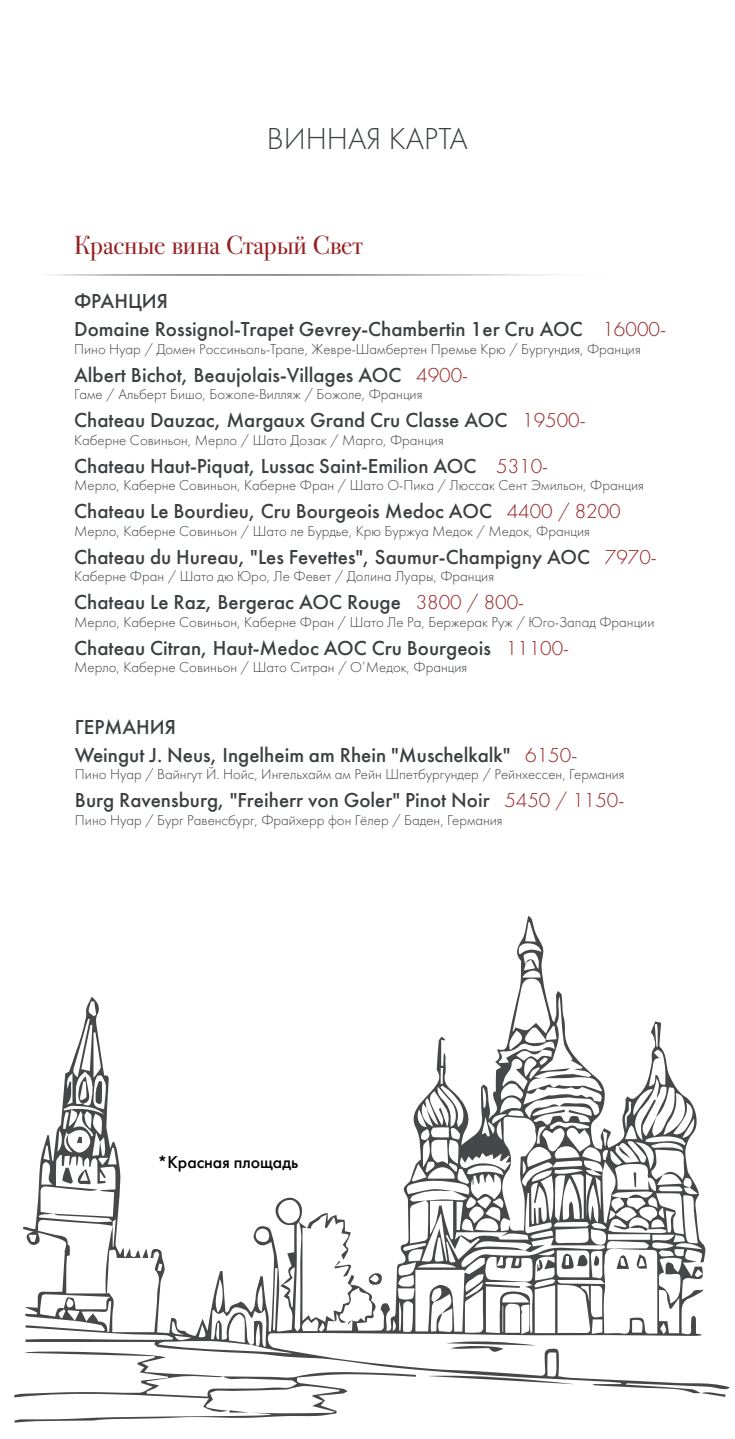
<style>
.page{position:relative;width:735px;height:1439px;background:#fff}
.page>*{position:absolute;margin:0;border:0;box-sizing:border-box;transform-origin:0 0}
.t1{font:31.5px "Futura Light C";color:#3b3f41}
.t2{font:26.25px "Bodoni 72 OSC";color:#962022}
.t3{font:21px/28px "Futura Medium C";color:#3b3f41}
.t4{font:16.97px "Futura Futuris C";color:#000}
.t5{font:14.88px "Futura Light C";color:#3b3f41}
.s1{font-family:"Futura Light C";color:#962022}
</style>
<div class="page">
<svg style="left:46px;top:274px;width:510px;height:2px"></svg>
<svg style="left:23px;top:916px;width:706px;height:477px"></svg>
<svg style="left:427px;top:1374px;width:148px;height:10px"></svg>
<svg style="left:446px;top:1339px;width:91px;height:16px"></svg>
<svg style="left:368px;top:1273px;width:14px;height:12px"></svg>
<svg style="left:307px;top:1213px;width:44px;height:63px"></svg>
<svg style="left:700px;top:1390px;width:25px;height:6px"></svg>
<svg style="left:14px;top:1349px;width:401px;height:73px"></svg>
<svg style="left:636px;top:1254px;width:10px;height:15px"></svg>
<svg style="left:616px;top:1254px;width:12px;height:15px"></svg>
<svg style="left:62px;top:1167px;width:29px;height:19px"></svg>
<svg style="left:633px;top:1172px;width:2px;height:15px"></svg>
<svg style="left:560px;top:1253px;width:27px;height:17px"></svg>
<svg style="left:77px;top:1136px;width:5px;height:7px"></svg>
<svg style="left:629px;top:1223px;width:18px;height:8px"></svg>
<svg style="left:537px;top:1260px;width:6px;height:11px"></svg>
<svg style="left:593px;top:1255px;width:7px;height:11px"></svg>
<svg style="left:618px;top:1146px;width:13px;height:14px"></svg>
<svg style="left:78px;top:1076px;width:24px;height:28px"></svg>
<h1 class="t1" style="left:267px;top:122px;width:203px">ВИННАЯ КАРТА</h1>
<h2 class="t2" style="left:74px;top:230px;width:290px">Красные вина Старый Свет</h2>
<h3 class="t3" style="left:74px;top:287px;width:593px">ФРАНЦИЯ<br>Domaine Rossignol-Trapet Gevrey-Chambertin 1er Cru AOC <span class="s1">16000-</span></h3>
<p class="t5" style="left:74px;top:341px;width:567px">Пино Нуар / Домен Россиньоль-Трапе, Жевре-Шамбертен Премье Крю / Бургундия, Франция</p>
<h3 class="t3" style="left:74px;top:361px;width:395px">Albert Bichot, Beaujolais-Villages AOC <span class="s1">4900-</span></h3>
<p class="t5" style="left:74px;top:387px;width:349px">Гаме / Альберт Бишо, Божоле-Вилляж / Божоле, Франция</p>
<h3 class="t3" style="left:74px;top:406px;width:512px">Chateau Dauzac, Margaux Grand Cru Classe AOC <span class="s1">19500-</span></h3>
<p class="t5" style="left:74px;top:432px;width:371px">Каберне Совиньон, Мерло / Шато Дозак / Марго, Франция</p>
<h3 class="t3" style="left:74px;top:452px;width:475px">Chateau Haut-Piquat, Lussac Saint-Emilion AOC <span class="s1">5310-</span></h3>
<p class="t5" style="left:74px;top:478px;width:571px">Мерло, Каберне Совиньон, Каберне Фран / Шато О-Пика / Люссак Сент Эмильон, Франция</p>
<h3 class="t3" style="left:74px;top:497px;width:547px">Chateau Le Bourdieu, Cru Bourgeois Medoc AOC <span class="s1">4400 / 8200</span></h3>
<p class="t5" style="left:74px;top:523px;width:517px">Мерло, Каберне Совиньон / Шато ле Бурдье, Крю Буржуа Медок / Медок, Франция</p>
<h3 class="t3" style="left:74px;top:543px;width:583px">Chateau du Hureau, "Les Fevettes", Saumur-Champigny AOC <span class="s1">7970-</span></h3>
<p class="t5" style="left:74px;top:569px;width:421px">Каберне Фран / Шато дю Юро, Ле Февет / Долина Луары, Франция</p>
<h3 class="t3" style="left:74px;top:588px;width:451px">Chateau Le Raz, Bergerac AOC Rouge <span class="s1">3800 / 800-</span></h3>
<p class="t5" style="left:74px;top:614px;width:581px">Мерло, Каберне Совиньон, Каберне Фран / Шато Ле Ра, Бержерак Руж / Юго-Запад Франции</p>
<h3 class="t3" style="left:74px;top:634px;width:496px">Chateau Citran, Haut-Medoc AOC Cru Bourgeois <span class="s1">11100-</span></h3>
<p class="t5" style="left:74px;top:659px;width:394px">Мерло, Каберне Совиньон / Шато Ситран / О’Медок, Франция</p>
<h3 class="t3" style="left:75px;top:713px;width:503px">ГЕРМАНИЯ<br>Weingut J. Neus, Ingelheim am Rhein "Muschelkalk" <span class="s1">6150-</span></h3>
<p class="t5" style="left:75px;top:766px;width:551px">Пино Нуар / Вайнгут Й. Нойс, Ингельхайм ам Рейн Шпетбургундер / Рейнхессен, Германия</p>
<h3 class="t3" style="left:75px;top:786px;width:550px">Burg Ravensburg, "Freiherr von Goler" Pinot Noir <span class="s1">5450 / 1150-</span></h3>
<p class="t5" style="left:75px;top:812px;width:429px">Пино Нуар / Бург Равенсбург, Фрайхерр фон Гёлер / Баден, Германия</p>
<p class="t4" style="left:157px;top:1152px;width:142px">*Красная площадь</p>
</div>
